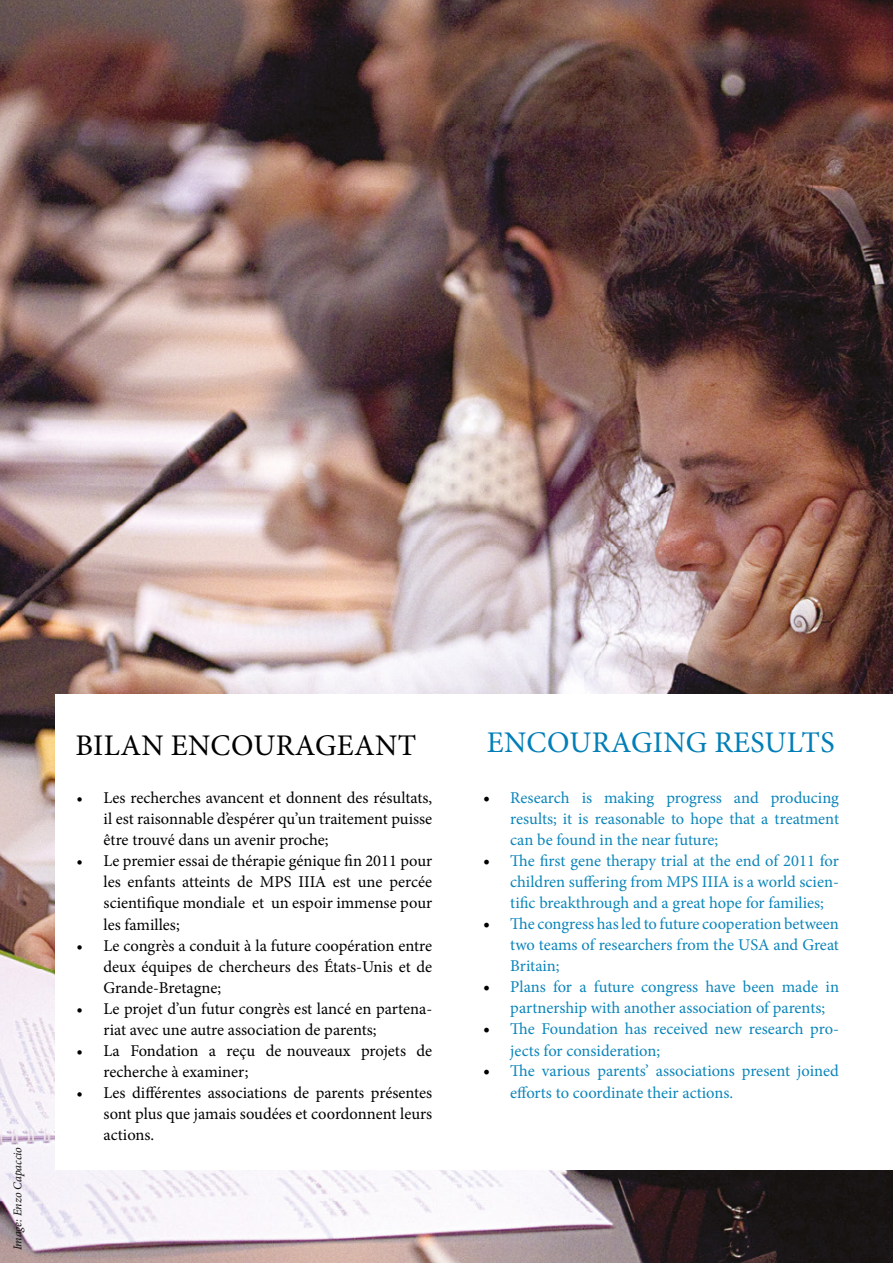
<style>
.page{position:relative;width:893px;height:1263px;background:#fff}
.page>*{position:absolute;margin:0;border:0;box-sizing:border-box;transform-origin:0 0}
.t1{font:30px "Minion Pro";letter-spacing:.01em;color:#007eb7}
.t2{font:30px "Minion Pro";letter-spacing:.01em;color:#000}
.t3{font:16.5px/21px "Minion Pro";color:#000;text-align:justify}
.t4{font:16.5px/21px "Minion Pro";letter-spacing:-.005em;color:#0b85ba;text-align:justify}
.t5{font:italic 12px "Minion Pro";letter-spacing:-.005em;color:#12110c}
.s1{font-size:18px;color:#000}
</style>
<div class="page">
<img style="left:0;top:0;width:893px;height:1263px">
<div style="left:55px;top:694px;width:837px;height:475px;background:#fff"></div>
<p class="t5" style="left:9px;top:1250px;width:105px;rotate:-90deg">Image: Enzo Capaccio</p>
<h1 class="t2" style="left:75px;top:725px;width:342px">BILAN ENCOURAGEANT</h1>
<h1 class="t1" style="left:487px;top:722px;width:349px">ENCOURAGING RESULTS</h1>
<p class="t3" style="left:104px;top:788px;width:330px;text-indent:-27px">• Les recherches avancent et donnent des résultats, il est raisonnable d’espérer qu’un traitement puisse être trouvé dans un avenir proche;</p>
<p class="t3" style="left:104px;top:851px;width:330px;text-indent:-27px">• Le premier essai de thérapie génique fin 2011 pour les enfants atteints de MPS IIIA est une percée scientifique mondiale et un espoir immense pour les familles;</p>
<p class="t3" style="left:104px;top:935px;width:330px;text-indent:-27px">• Le congrès a conduit à la future coopération entre deux équipes de chercheurs des États-Unis et de Grande-Bretagne;</p>
<p class="t3" style="left:104px;top:998px;width:330px;text-indent:-27px">• Le projet d’un futur congrès est lancé en partena&shy;riat avec une autre association de parents;</p>
<p class="t3" style="left:104px;top:1040px;width:330px;text-indent:-27px">• La Fondation a reçu de nouveaux projets de recherche à examiner;</p>
<p class="t3" style="left:104px;top:1082px;width:330px;text-indent:-27px">• Les différentes associations de parents présentes sont plus que jamais soudées et coordonnent leurs actions.</p>
<p class="t4" style="left:510px;top:788px;width:330px;text-indent:-27px"><span class="s1">•</span> Research is making progress and producing results; it is reasonable to hope that a treatment can be found in the near future;</p>
<p class="t4" style="left:510px;top:851px;width:330px;text-indent:-27px"><span class="s1">•</span> The first gene therapy trial at the end of 2011 for children suffering from MPS IIIA is a world scien&shy;tific breakthrough and a great hope for families;</p>
<p class="t4" style="left:510px;top:914px;width:330px;text-indent:-27px"><span class="s1">•</span> The congress has led to future cooperation between two teams of researchers from the USA and Great Britain;</p>
<p class="t4" style="left:510px;top:977px;width:330px;text-indent:-27px"><span class="s1">•</span> Plans for a future congress have been made in partnership with another association of parents;</p>
<p class="t4" style="left:510px;top:1019px;width:330px;text-indent:-27px"><span class="s1">•</span> The Foundation has received new research pro&shy;jects for consideration;</p>
<p class="t4" style="left:510px;top:1061px;width:330px;text-indent:-27px"><span class="s1">•</span> The various parents’ associations present joined efforts to coordinate their actions.</p>
</div>
